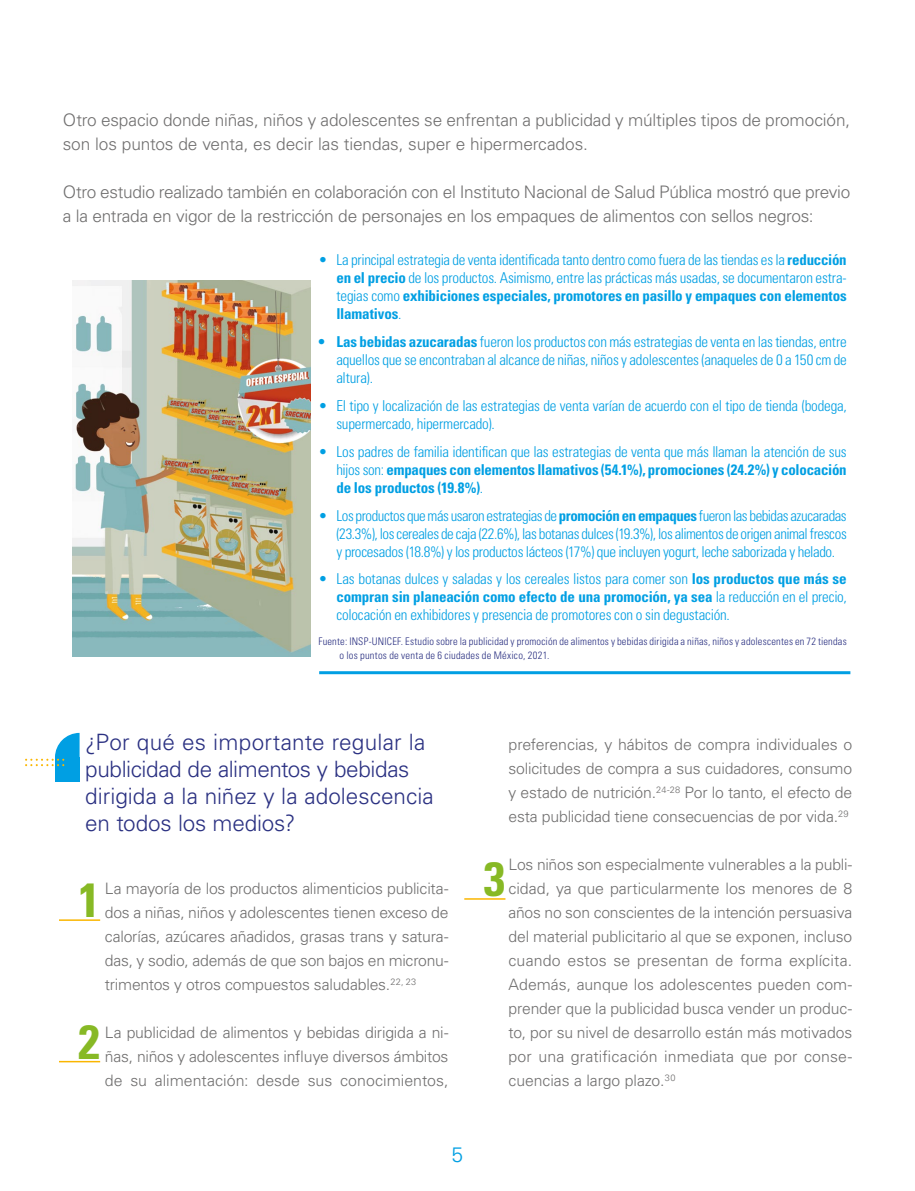
<style>
.page{position:relative;width:915px;height:1191px;background:#fff}
.page>*{position:absolute;margin:0;border:0;box-sizing:border-box;transform-origin:0 0}
.t1{font:700 condensed 48px "Univers LT Std";color:#87b925}
.t2{font:300 22.5px/27px "Univers LT Std";letter-spacing:-.005em;color:#2b3182}
.t3{font:300 21px "Univers LT Std";color:#009fe3}
.t4{font:300 17.25px/24px "Univers LT Std";letter-spacing:-.015em;color:#706f6f}
.t5{font:300 15.75px/24px "Univers LT Std";letter-spacing:-.01em;color:#706f6f;text-align:justify}
.t6{font:300 condensed 15px/18px "Univers LT Std";letter-spacing:-.015em;color:#009fe3;text-align:justify}
.t7{font:300 condensed 10.5px/13.5px "Univers LT Std";letter-spacing:.02em;color:#2b3182}
.s1{font-weight:700}
</style>
<div class="page">
<img style="left:72px;top:281px;width:239px;height:375px">
<hr style="left:59px;top:919px;width:41px;height:2px;background:#fab600">
<hr style="left:59px;top:1061px;width:41px;height:1px;background:#fab600">
<hr style="left:464px;top:898px;width:41px;height:1px;background:#fab600">
<div style="left:55px;top:757px;width:24px;height:25px;background:#009fe3"></div>
<svg style="left:25px;top:733px;width:55px;height:33px"></svg>
<hr style="left:319px;top:671px;width:531px;height:3px;background:#009fe3">
<p class="t4" style="left:63px;top:108px;width:788px">Otro espacio donde niñas, niños y adolescentes se enfrentan a publicidad y múltiples tipos de promoción, son los puntos de venta, es decir las tiendas, super e hipermercados.</p>
<p class="t4" style="left:63px;top:180px;width:788px">Otro estudio realizado también en colaboración con el Instituto Nacional de Salud Pública mostró que previo a la entrada en vigor de la restricción de personajes en los empaques de alimentos con sellos negros:</p>
<p class="t6" style="left:336px;top:251px;width:511px;text-indent:-18px">• La principal estrategia de venta identificada tanto dentro como fuera de las tiendas es la <span class="s1">reducción en el precio</span> de los productos. Asimismo, entre las prácticas más usadas, se documentaron estra&shy;tegias como <span class="s1">exhibiciones especiales, promotores en pasillo y empaques con elementos llamativos</span>.</p>
<p class="t6" style="left:336px;top:332px;width:512px;text-indent:-18px"><span class="s1">• Las bebidas azucaradas</span> fueron los productos con más estrategias de venta en las tiendas, entre aquellos que se encontraban al alcance de niñas, niños y adolescentes (anaqueles de 0 a 150 cm de altura).</p>
<p class="t6" style="left:336px;top:396px;width:512px;text-indent:-18px">• El tipo y localización de las estrategias de venta varían de acuerdo con el tipo de tienda (bodega, supermercado, hipermercado).</p>
<p class="t6" style="left:336px;top:442px;width:511px;text-indent:-18px">• Los padres de familia identifican que las estrategias de venta que más llaman la atención de sus hijos son: <span class="s1">empaques con elementos llamativos (54.1%), promociones (24.2%) y colocación de los productos (19.8%)</span>.</p>
<p class="t6" style="left:336px;top:506px;width:511px;text-indent:-18px">• Los productos que más usaron estrategias de <span class="s1">promoción en empaques</span> fueron las bebidas azucaradas (23.3%), los cereales de caja (22.6%), las botanas dulces (19.3%), los alimentos de origen animal frescos y procesados (18.8%) y los productos lácteos (17%) que incluyen yogurt, leche saborizada y helado.</p>
<p class="t6" style="left:336px;top:570px;width:511px;text-indent:-18px">• Las botanas dulces y saladas y los cereales listos para comer son <span class="s1">los productos que más se compran sin planeación como efecto de una promoción, ya sea</span> la reducción en el precio, colocación en exhibidores y presencia de promotores con o sin degustación.</p>
<p class="t7" style="left:339px;top:634px;width:508px;text-indent:-21px">Fuente: INSP-UNICEF. Estudio sobre la publicidad y promoción de alimentos y bebidas dirigida a niñas, niños y adolescentes en 72 tiendas o los puntos de venta de 6 ciudades de México, 2021.</p>
<h2 class="t2" style="left:85px;top:729px;width:350px">¿Por qué es importante regular la publicidad de alimentos y bebidas dirigida a la niñez y la adolescencia en todos los medios?</h2>
<p class="t5" style="left:105px;top:876px;width:345px">La mayoría de los productos alimenticios publicita&shy;dos a niñas, niños y adolescentes tienen exceso de calorías, azúcares añadidos, grasas trans y satura&shy;das, y sodio, además de que son bajos en micronu&shy;trimentos y otros compuestos saludables.<sup>22,</sup> <sup>23</sup></p>
<p class="t5" style="left:105px;top:1020px;width:345px">La publicidad de alimentos y bebidas dirigida a ni&shy;ñas, niños y adolescentes influye diversos ámbitos de su alimentación: desde sus conocimientos,</p>
<h1 class="t1" style="left:78px;top:870px;width:23px">1</h1>
<h1 class="t1" style="left:78px;top:1012px;width:23px">2</h1>
<p class="t5" style="left:508px;top:732px;width:345px">preferencias, y hábitos de compra individuales o solicitudes de compra a sus cuidadores, consumo y estado de nutrición.<sup>24-28</sup> Por lo tanto, el efecto de esta publicidad tiene consecuencias de por vida.<sup>29</sup></p>
<p class="t5" style="left:508px;top:852px;width:345px">Los niños son especialmente vulnerables a la publi&shy;cidad, ya que particularmente los menores de 8 años no son conscientes de la intención persuasiva del material publicitario al que se exponen, incluso cuando estos se presentan de forma explícita.<br>Además, aunque los adolescentes pueden com&shy;prender que la publicidad busca vender un produc&shy;to, por su nivel de desarrollo están más motivados por una gratificación inmediata que por conse&shy;cuencias a largo plazo.<sup>30</sup></p>
<h1 class="t1" style="left:483px;top:849px;width:23px">3</h1>
<h3 class="t3" style="left:451px;top:1141px;width:13px">5</h3>
</div>
